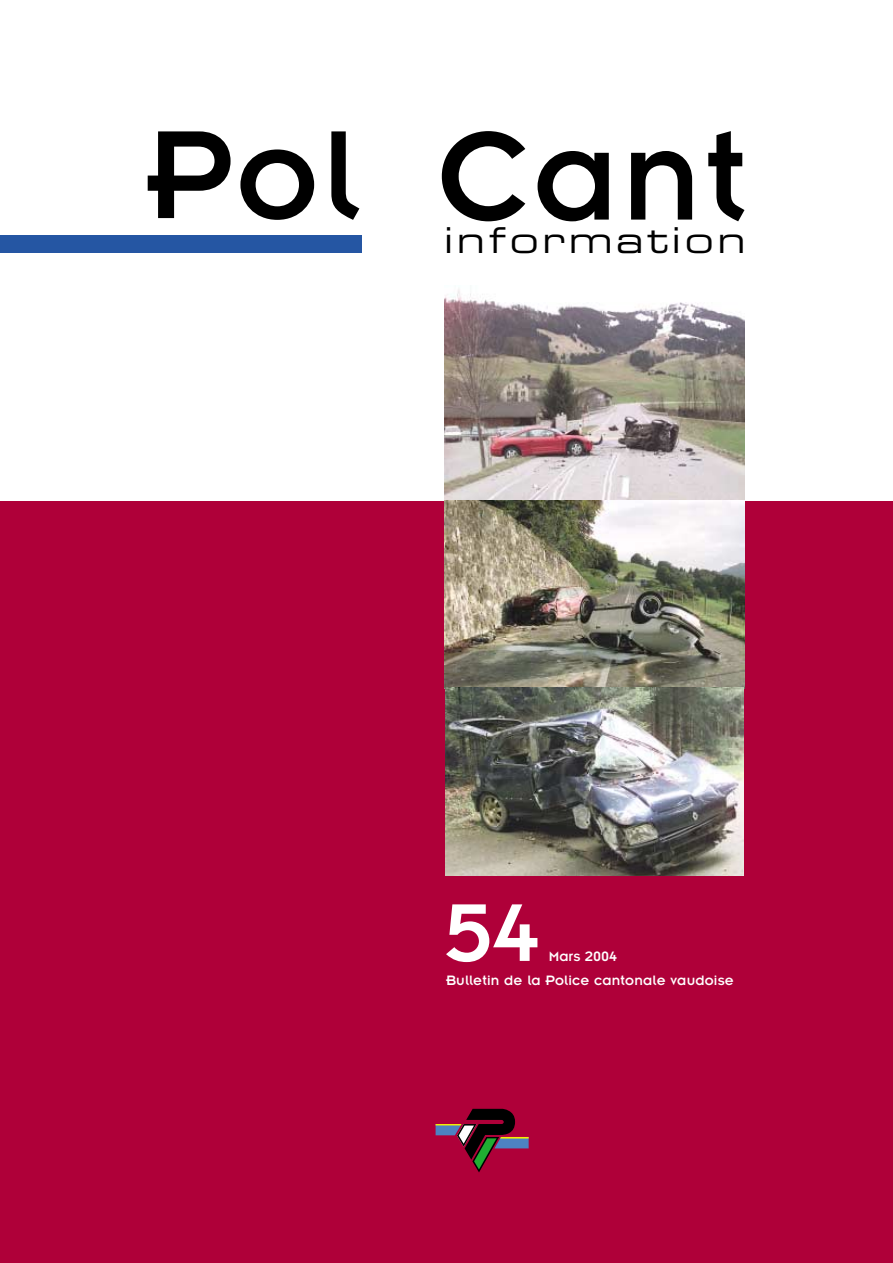
<style>
.page{position:relative;width:893px;height:1263px;background:#fff}
.page>*{position:absolute;margin:0;border:0;box-sizing:border-box;transform-origin:0 0}
.t1{font:138px "Insignia";letter-spacing:.03em;color:#000}
.t2{font:90px "Insignia";color:#fff}
.t3{font:35.7px "Eurostile Extended Two";letter-spacing:.095em;color:#000}
.t4{font:15px "Insignia";letter-spacing:.015em;color:#fff}
</style>
<div class="page">
<div style="left:1px;top:501px;width:891px;height:762px;background:#af0039"></div>
<div style="left:1px;top:235px;width:361px;height:18px;background:#2556a3"></div>
<svg style="left:435px;top:1109px;width:93px;height:63px"></svg>
<img style="left:444px;top:289px;width:300px;height:587px">
<h1 class="t1" style="left:146px;top:133px;width:602px">Pol Cant</h1>
<h3 class="t3" style="left:444px;top:228px;width:303px">information</h3>
<h2 class="t2" style="left:444px;top:904px;width:97px">54</h2>
<p class="t4" style="left:549px;top:951px;width:70px">Mars 2004</p>
<p class="t4" style="left:446px;top:976px;width:289px">Bulletin de la Police cantonale vaudoise</p>
</div>
